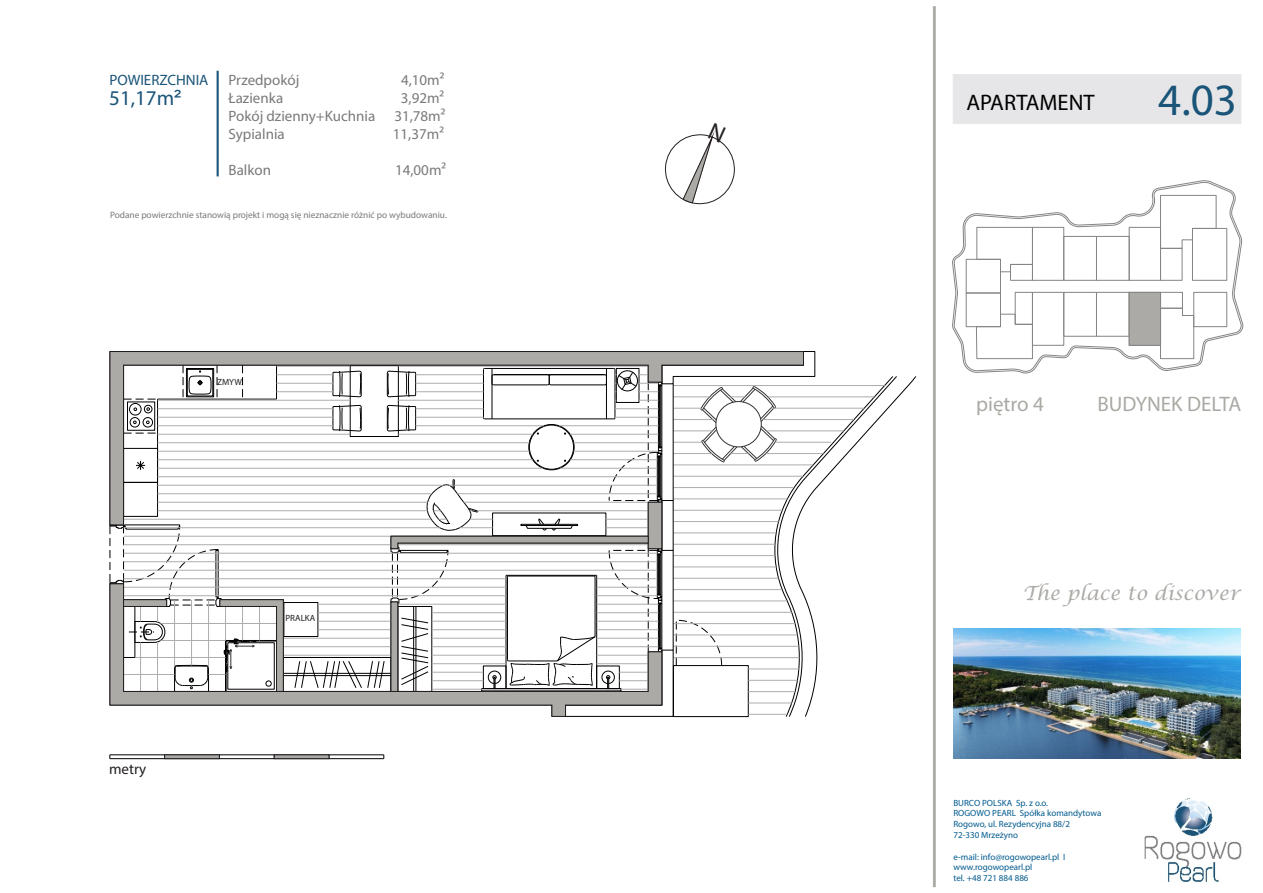
<style>
.page{position:relative;width:1263px;height:893px;background:#fff}
.page>*{position:absolute;margin:0;border:0;box-sizing:border-box;transform-origin:0 0}
.t1{font:45px "Myriad Pro";color:#1a5478}
.t2{font:22.5px "Myriad Pro";color:#000}
.t3{font:21px "Myriad Pro";color:#a9aaa4}
.t4{font:21px "Myriad Pro";color:#1a5478}
.t5{font:italic 19.5px "Lucida Calligraphy";color:#acaaa7}
.t6{font:15px "Myriad Pro";color:#787979}
.t7{font:15px "Myriad Pro";color:#1a5478}
.t8{font:15px "Myriad Pro";color:#231f20}
.t9{font:9.3px "Myriad Pro";color:#787979}
.t10{font:9px/10.8px "Myriad Pro";color:#005a8e}
.t11{font:9px "Myriad Pro";color:#231f20}
.s1{font-family:"Arial"}
</style>
<div class="page">
<img style="left:1144px;top:798px;width:98px;height:85px">
<svg style="left:933px;top:6px;width:3px;height:881px;background:#b2b0ad"></svg>
<img style="left:953px;top:628px;width:288px;height:130px">
<div style="left:953px;top:74px;width:289px;height:50px;background:#e6e6e8"></div>
<hr style="left:217px;top:71px;width:2px;height:105px;background:#1a5478">
<hr style="left:110px;top:758px;width:274px;height:1px;background:#000">
<hr style="left:110px;top:755px;width:274px;height:1px;background:#000">
<svg style="left:164px;top:754px;width:56px;height:5px"></svg>
<svg style="left:274px;top:754px;width:56px;height:5px"></svg>
<hr style="left:124px;top:536px;width:267px;height:1px;background:#adadad">
<hr style="left:124px;top:553px;width:533px;height:1px;background:#adadad">
<hr style="left:124px;top:561px;width:533px;height:1px;background:#adadad">
<hr style="left:124px;top:570px;width:533px;height:1px;background:#adadad">
<hr style="left:124px;top:544px;width:267px;height:1px;background:#adadad">
<hr style="left:124px;top:578px;width:382px;height:1px;background:#adadad">
<hr style="left:124px;top:527px;width:316px;height:1px;background:#adadad">
<svg style="left:110px;top:586px;width:185px;height:120px;fill:#acaaa7"></svg>
<svg style="left:110px;top:525px;width:174px;height:167px"></svg>
<svg style="left:295px;top:351px;width:621px;height:366px"></svg>
<svg style="left:110px;top:351px;width:694px;height:174px"></svg>
<svg style="left:952px;top:180px;width:291px;height:194px"></svg>
<svg style="left:664px;top:131px;width:71px;height:74px"></svg>
<h3 class="t7" style="left:109px;top:74px;width:101px">POWIERZCHNIA</h3>
<h3 class="t4" style="left:109px;top:90px;width:73px">51,17m<span class="s1">²</span></h3>
<h3 class="t6" style="left:229px;top:74px;width:72px">Przedpokój</h3>
<h3 class="t6" style="left:401px;top:74px;width:45px">4,10m²</h3>
<h3 class="t6" style="left:229px;top:92px;width:56px">Łazienka</h3>
<h3 class="t6" style="left:401px;top:92px;width:45px">3,92m²</h3>
<h3 class="t6" style="left:229px;top:110px;width:148px">Pokój dzienny+Kuchnia</h3>
<h3 class="t6" style="left:394px;top:110px;width:53px">31,78m²</h3>
<h3 class="t6" style="left:229px;top:128px;width:58px">Sypialnia</h3>
<h3 class="t6" style="left:393px;top:128px;width:53px">11,37m²</h3>
<h3 class="t6" style="left:229px;top:164px;width:44px">Balkon</h3>
<h3 class="t6" style="left:395px;top:164px;width:53px">14,00m²</h3>
<p class="t9" style="left:110px;top:211px;width:338px">Podane powierzchnie stanowią projekt i mogą się nieznacznie różnić po wybudowaniu.</p>
<p class="t11" style="left:217px;top:378px;width:28px">ZMYW.</p>
<h3 class="t8" style="left:109px;top:763px;width:39px">metry</h3>
<p class="t11" style="left:285px;top:614px;width:31px">PRALKA</p>
<h2 class="t2" style="left:966px;top:93px;width:130px">APARTAMENT</h2>
<h1 class="t1" style="left:1158px;top:82px;width:80px">4.03</h1>
<h3 class="t3" style="left:976px;top:395px;width:69px">piętro 4</h3>
<h3 class="t3" style="left:1097px;top:395px;width:145px">BUDYNEK DELTA</h3>
<h3 class="t5" style="left:1023px;top:584px;width:219px">The place to discover</h3>
<p class="t10" style="left:953px;top:798px;width:149px">BURCO POLSKA Sp. z o.o.<br>ROGOWO PEARL Spółka komandytowa<br>Rogowo, ul. Rezydencyjna 88/2<br>72-330 Mrzeżyno</p>
<p class="t10" style="left:953px;top:852px;width:113px">e-mail: info@rogowopearl.pl I www.rogowopearl.pl<br>tel. +48 721 884 886</p>
</div>
